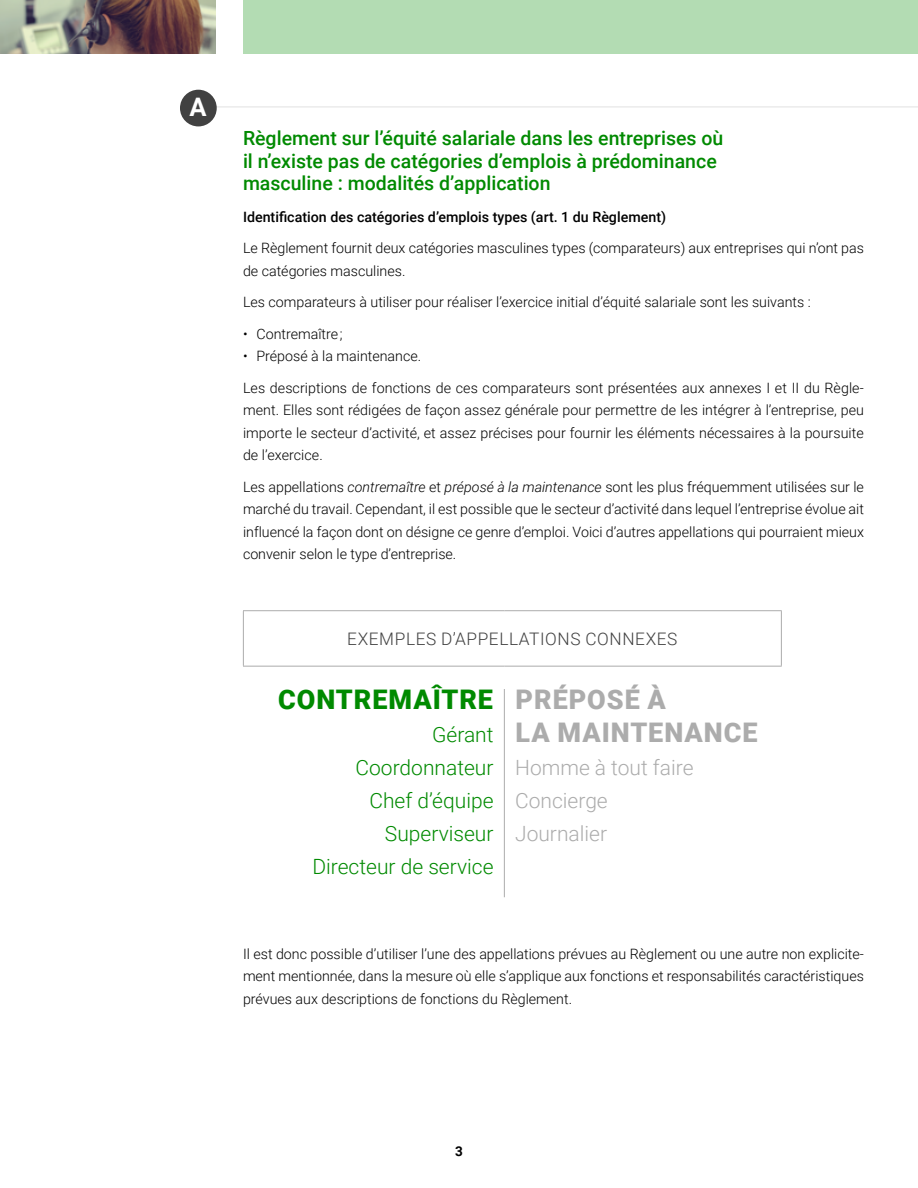
<style>
.page{position:relative;width:918px;height:1188px;background:#fff}
.page>*{position:absolute;margin:0;border:0;box-sizing:border-box;transform-origin:0 0}
.ABR_3-Ville{font:900 27px/33px "Roboto";letter-spacing:.035em;color:#acacac}
.ABR_3-Ville-2{font:900 27px "Roboto";letter-spacing:.035em;color:#008a00}
.t1{font:700 25.5px "Roboto";color:#fff}
.ABR_3-Ville-3{font:300 21px "Roboto";color:#008a00}
.ABR_3-Ville-4{font:300 21px "Roboto";color:#acacac}
._1-Texte_courant{font:500 19.5px/22.5px "Roboto";color:#008a00}
.ABR_3-Ville-5{font:300 17.25px "Roboto";letter-spacing:.035em;color:#414141}
._1-Texte_courant-2{font:300 14.25px/22.5px "Roboto";color:#000;text-align:justify}
._1-Texte_courant-3{font:500 14.25px "Roboto";color:#000}
.t2{font:700 13.5px "Roboto";color:#000}
.s1{font-style:italic}
</style>
<div class="page">
<hr style="left:243px;top:611px;width:1px;height:55px;background:#acacac">
<hr style="left:243px;top:610px;width:261px;height:1px;background:#acacac">
<hr style="left:504px;top:610px;width:278px;height:1px;background:#acacac">
<hr style="left:243px;top:666px;width:261px;height:1px;background:#acacac">
<hr style="left:504px;top:666px;width:278px;height:1px;background:#acacac">
<hr style="left:781px;top:611px;width:1px;height:55px;background:#acacac">
<hr style="left:504px;top:689px;width:1px;height:208px;background:#acacac">
<img style="left:0;top:0;width:216px;height:54px">
<div style="left:243px;top:0;width:675px;height:54px;background:#b3dcb3"></div>
<hr style="left:216px;top:106px;width:702px;height:2px;background:#ebebeb">
<div style="left:180px;top:90px;width:37px;height:36px;background:#414141;border-radius:50%"></div>
<p class="t1" style="left:190px;top:89px;width:19px">A</p>
<p class="_1-Texte_courant" style="left:243px;top:126px;width:482px">Règlement sur l’équité salariale dans les entreprises où il n’existe pas de catégories d’emplois à prédominance masculine : modalités d’application</p>
<p class="_1-Texte_courant-3" style="left:243px;top:207px;width:425px">Identification des catégories d’emplois types (art. 1 du Règlement)</p>
<p class="_1-Texte_courant-2" style="left:243px;top:237px;width:622px">Le Règlement fournit deux catégories masculines types (comparateurs) aux entreprises qui n’ont pas de catégories masculines.</p>
<p class="_1-Texte_courant-2" style="left:243px;top:291px;width:569px">Les comparateurs à utiliser pour réaliser l’exercice initial d’équité salariale sont les suivants :</p>
<p class="_1-Texte_courant-2" style="left:243px;top:322px;width:101px">• Contremaître ;</p>
<p class="_1-Texte_courant-2" style="left:243px;top:345px;width:180px">• Préposé à la maintenance.</p>
<p class="_1-Texte_courant-2" style="left:243px;top:376px;width:622px">Les descriptions de fonctions de ces comparateurs sont présentées aux annexes I et II du Règle&shy;ment. Elles sont rédigées de façon assez générale pour permettre de les intégrer à l’entreprise, peu importe le secteur d’activité, et assez précises pour fournir les éléments nécessaires à la poursuite de l’exercice.</p>
<p class="_1-Texte_courant-2" style="left:243px;top:475px;width:623px">Les appellations <span class="s1">contremaître</span> et <span class="s1">préposé à la maintenance</span> sont les plus fréquemment utilisées sur le marché du travail. Cependant, il est possible que le secteur d’activité dans lequel l’entreprise évolue ait influencé la façon dont on désigne ce genre d’emploi. Voici d’autres appellations qui pourraient mieux convenir selon le type d’entreprise.</p>
<p class="ABR_3-Ville-5" style="left:347px;top:627px;width:332px">EXEMPLES D’APPELLATIONS CONNEXES</p>
<p class="ABR_3-Ville-2" style="left:278px;top:681px;width:216px">CONTREMAÎTRE</p>
<p class="ABR_3-Ville-3" style="left:432px;top:720px;width:63px">Gérant</p>
<p class="ABR_3-Ville-3" style="left:356px;top:753px;width:139px">Coordonnateur</p>
<p class="ABR_3-Ville-3" style="left:369px;top:786px;width:126px">Chef d’équipe</p>
<p class="ABR_3-Ville-3" style="left:385px;top:819px;width:110px">Superviseur</p>
<p class="ABR_3-Ville-3" style="left:312px;top:852px;width:183px">Directeur de service</p>
<p class="ABR_3-Ville" style="left:516px;top:682px;width:243px">PRÉPOSÉ À<br>LA MAINTENANCE</p>
<p class="ABR_3-Ville-4" style="left:515px;top:753px;width:180px">Homme à tout faire</p>
<p class="ABR_3-Ville-4" style="left:515px;top:786px;width:94px">Concierge</p>
<p class="ABR_3-Ville-4" style="left:515px;top:819px;width:94px">Journalier</p>
<p class="_1-Texte_courant-2" style="left:243px;top:942px;width:622px">Il est donc possible d’utiliser l’une des appellations prévues au Règlement ou une autre non explicite&shy;ment mentionnée, dans la mesure où elle s’applique aux fonctions et responsabilités caractéristiques prévues aux descriptions de fonctions du Règlement.</p>
<p class="t2" style="left:455px;top:1141px;width:9px">3</p>
</div>
